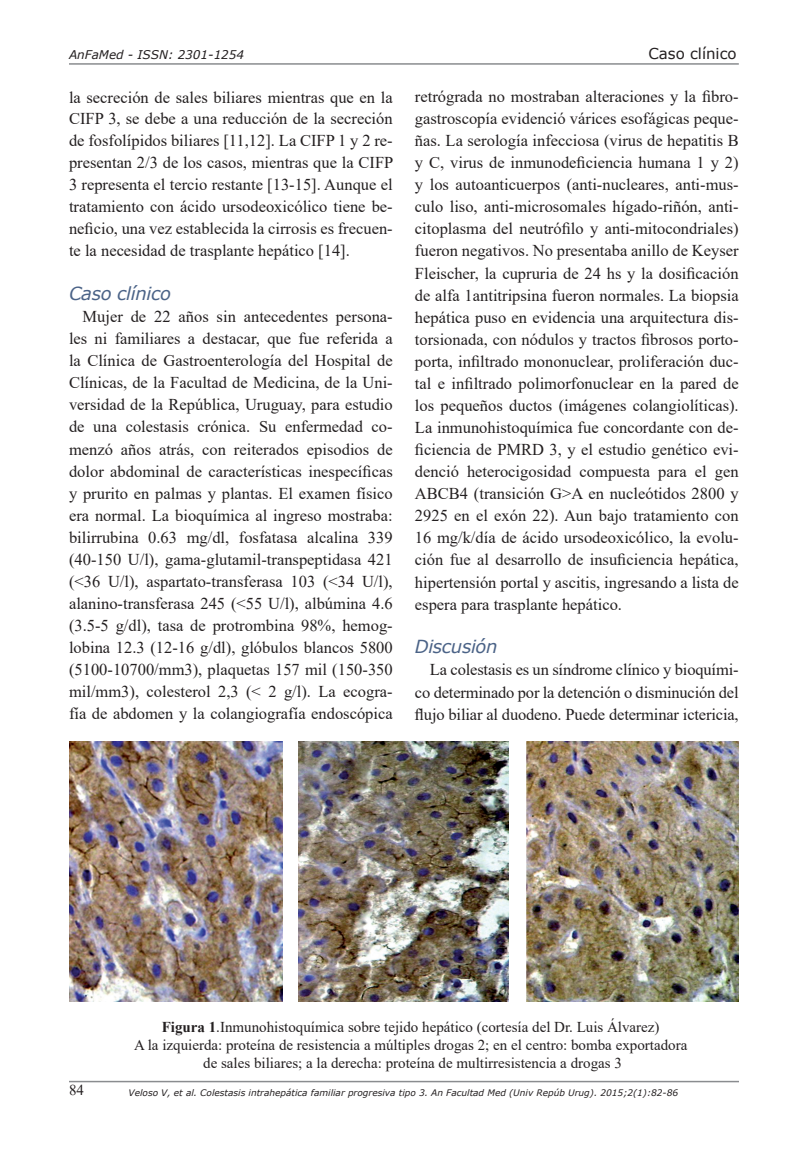
<style>
.page{position:relative;width:808px;height:1149px;background:#fff}
.page>*{position:absolute;margin:0;border:0;box-sizing:border-box;transform-origin:0 0}
.t1{font:italic 18px "Verdana";letter-spacing:-.02em;color:#4b6387}
.t2{font:16.5px/22px "Times New Roman";color:#231f20;text-align:justify}
.t3{font:15px "Times New Roman";color:#231f20}
.t4{font:15px "Verdana";color:#231f20}
.t5{font:italic 12px "Verdana";color:#231f20}
.t6{font:italic 9px "Verdana";color:#231f20}
.s1{font-weight:700}
</style>
<div class="page">
<hr style="left:69px;top:1080px;width:670px;height:1px;background:#8a8c8f">
<hr style="left:69px;top:63px;width:670px;height:2px;background:#8a8c8f">
<img style="left:299px;top:741px;width:210px;height:260px">
<img style="left:69px;top:741px;width:213px;height:259px">
<img style="left:526px;top:741px;width:213px;height:259px">
<p class="t5" style="left:69px;top:46px;width:177px">AnFaMed - ISSN: 2301-1254</p>
<p class="t4" style="left:648px;top:43px;width:90px">Caso clínico</p>
<p class="t2" style="left:69px;top:85px;width:326px">la secreción de sales biliares mientras que en la CIFP 3, se debe a una reducción de la secreción de fosfolípidos biliares [11,12]. La CIFP 1 y 2 re&shy;presentan 2/3 de los casos, mientras que la CIFP 3 representa el tercio restante [13-15]. Aunque el tratamiento con ácido ursodeoxicólico tiene be&shy;neficio, una vez establecida la cirrosis es frecuen&shy;te la necesidad de trasplante hepático [14].</p>
<p class="t1" style="left:69px;top:281px;width:103px">Caso clínico</p>
<p class="t2" style="left:69px;top:305px;width:325px;text-indent:14px">Mujer de 22 años sin antecedentes persona&shy;les ni familiares a destacar, que fue referida a la Clínica de Gastroenterología del Hospital de Clínicas, de la Facultad de Medicina, de la Uni&shy;versidad de la República, Uruguay, para estudio de una colestasis crónica. Su enfermedad co&shy;menzó años atrás, con reiterados episodios de dolor abdominal de características inespecíficas y prurito en palmas y plantas. El examen físico era normal. La bioquímica al ingreso mostraba: bilirrubina 0.63 mg/dl, fosfatasa alcalina 339 (40-150 U/l), gama-glutamil-transpeptidasa 421 (&lt;36 U/l), aspartato-transferasa 103 (&lt;34 U/l), alanino-transferasa 245 (&lt;55 U/l), albúmina 4.6 (3.5-5 g/dl), tasa de protrombina 98%, hemog&shy;lobina 12.3 (12-16 g/dl), glóbulos blancos 5800 (5100-10700/mm3), plaquetas 157 mil (150-350 mil/mm3), colesterol 2,3 (&lt; 2 g/l). La ecogra&shy;fía de abdomen y la colangiografía endoscópica</p>
<p class="t2" style="left:415px;top:85px;width:325px">retrógrada no mostraban alteraciones y la fibro&shy;gastroscopía evidenció várices esofágicas peque&shy;ñas. La serología infecciosa (virus de hepatitis B y C, virus de inmunodeficiencia humana 1 y 2) y los autoanticuerpos (anti-nucleares, anti-mus&shy;culo liso, anti-microsomales hígado-riñón, anti&shy;citoplasma del neutrófilo y anti-mitocondriales) fueron negativos. No presentaba anillo de Keyser Fleischer, la cupruria de 24 hs y la dosificación de alfa 1antitripsina fueron normales. La biopsia hepática puso en evidencia una arquitectura dis&shy;torsionada, con nódulos y tractos fibrosos porto&shy;porta, infiltrado mononuclear, proliferación duc&shy;tal e infiltrado polimorfonuclear en la pared de los pequeños ductos (imágenes colangiolíticas).<br>La inmunohistoquímica fue concordante con de&shy;ficiencia de PMRD 3, y el estudio genético evi&shy;denció heterocigosidad compuesta para el gen ABCB4 (transición G&gt;A en nucleótidos 2800 y 2925 en el exón 22). Aun bajo tratamiento con 16 mg/k/día de ácido ursodeoxicólico, la evolu&shy;ción fue al desarrollo de insuficiencia hepática, hipertensión portal y ascitis, ingresando a lista de espera para trasplante hepático.</p>
<p class="t1" style="left:415px;top:634px;width:84px">Discusión</p>
<p class="t2" style="left:415px;top:658px;width:325px;text-indent:15px">La colestasis es un síndrome clínico y bioquími&shy;co determinado por la detención o disminución del flujo biliar al duodeno. Puede determinar ictericia,</p>
<p class="t3" style="left:162px;top:1015px;width:499px"><span class="s1">Figura 1</span>.Inmunohistoquímica sobre tejido hepático (cortesía del Dr. Luis Álvarez)</p>
<p class="t3" style="left:134px;top:1033px;width:555px">A la izquierda: proteína de resistencia a múltiples drogas 2; en el centro: bomba exportadora</p>
<p class="t3" style="left:203px;top:1051px;width:420px">de sales biliares; a la derecha: proteína de multirresistencia a drogas 3</p>
<p class="t3" style="left:69px;top:1079px;width:16px">84</p>
<p class="t6" style="left:129px;top:1085px;width:551px">Veloso V, et al. Colestasis intrahepática familiar progresiva tipo 3. An Facultad Med (Univ Repúb Urug). 2015;2(1):82-86</p>
</div>
